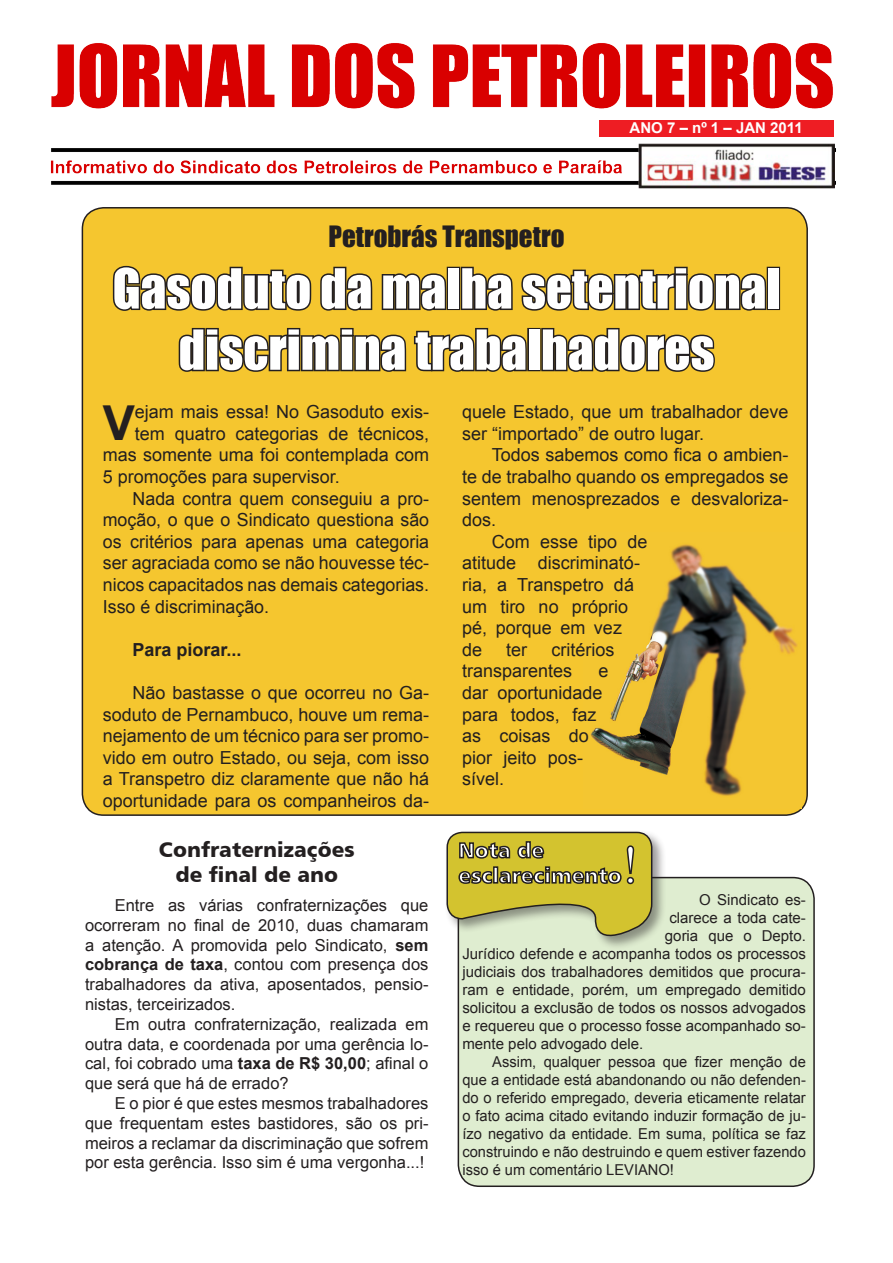
<style>
.page{position:relative;width:893px;height:1263px;background:#fff}
.page>*{position:absolute;margin:0;border:0;box-sizing:border-box;transform-origin:0 0}
.t1{font:51px/61.2px "Impact";color:#fff;text-align:center}
.t2{font:700 48.15px "Arial";color:#231f20}
.t3{font:27px "Impact";color:#231f20}
.t4{font:21px "Humanist 777 BT Black B";color:#231f20}
.t5{font:18px/21.6px "Arial";color:#231f20}
.t6{font:700 18px "Arial";color:#231f20}
.t7{font:16.5px/19.8px "Arial";color:#231f20;text-align:justify}
.t8{font:15px/18px "Arial";color:#231f20;text-align:justify}
.t9{font:700 15px "Arial";color:#fff}
.s1{font-weight:700}
</style>
<div class="page">
<img style="left:50px;top:43px;width:786px;height:146px">
<div style="left:82px;top:208px;width:725px;height:607px;background:#f5c62f;border-radius:21px"></div>
<div style="left:458px;top:877px;width:356px;height:309px;background:#dfedd0;border-radius:21px"></div>
<div style="left:458px;top:877px;width:357px;height:310px;border:2px solid #231f20;border-radius:21px"></div>
<div style="left:599px;top:121px;width:235px;height:16px;background:#ee1d23"></div>
<svg style="left:112px;top:265px;width:261px;height:46px"></svg>
<svg style="left:381px;top:271px;width:67px;height:40px"></svg>
<div style="left:447px;top:267px;width:13px;height:43px;border:3px solid #231f20"></div>
<svg style="left:459px;top:266px;width:309px;height:45px"></svg>
<div style="left:767px;top:267px;width:13px;height:43px;border:3px solid #231f20"></div>
<svg style="left:178px;top:327px;width:350px;height:45px"></svg>
<div style="left:527px;top:328px;width:14px;height:43px;border:3px solid #231f20"></div>
<svg style="left:540px;top:327px;width:175px;height:45px"></svg>
<div style="left:444px;top:829px;width:223px;height:121px;background:#231f20;opacity:.45"></div>
<svg style="left:446px;top:814px;width:207px;height:137px"></svg>
<img style="left:590px;top:544px;width:207px;height:252px">
<p class="t9" style="left:630px;top:118px;width:175px">ANO 7 – nº 1 – JAN 2011</p>
<p class="t3" style="left:329px;top:216px;width:237px">Petrobrás Transpetro</p>
<p class="t1" style="left:113px;top:257px;width:669px">Gasoduto da malha setentrional discrimina trabalhadores</p>
<p class="t2" style="left:103px;top:391px;width:34px">V</p>
<p class="t5" style="left:135px;top:401px;width:296px">ejam mais essa! No Gasoduto exis-</p>
<p class="t5" style="left:135px;top:423px;width:296px">tem quatro categorias de técnicos,</p>
<p class="t5" style="left:103px;top:444px;width:328px">mas somente uma foi contemplada com</p>
<p class="t5" style="left:103px;top:466px;width:239px">5 promoções para supervisor.</p>
<p class="t5" style="left:103px;top:488px;width:328px;text-align:justify;text-indent:30px">Nada contra quem conseguiu a pro&shy;moção, o que o Sindicato questiona são os critérios para apenas uma categoria ser agraciada como se não houvesse téc&shy;nicos capacitados nas demais categorias.<br>Isso é discriminação.</p>
<p class="t6" style="left:133px;top:637px;width:111px">Para piorar...</p>
<p class="t5" style="left:103px;top:682px;width:328px;text-align:justify;text-indent:30px">Não bastasse o que ocorreu no Ga&shy;soduto de Pernambuco, houve um rema&shy;nejamento de um técnico para ser promo&shy;vido em outro Estado, ou seja, com isso a Transpetro diz claramente que não há oportunidade para os companheiros da-</p>
<p class="t4" style="left:159px;top:836px;width:198px">Confraternizações</p>
<p class="t4" style="left:175px;top:861px;width:164px">de final de ano</p>
<p class="t7" style="left:85px;top:895px;width:345px;text-indent:30px">Entre as várias confraternizações que ocorreram no final de 2010, duas chamaram a atenção. A promovida pelo Sindicato, <span class="s1">sem cobrança de taxa</span>, contou com presença dos trabalhadores da ativa, aposentados, pensio&shy;nistas, terceirizados.</p>
<p class="t7" style="left:85px;top:1014px;width:345px;text-indent:30px">Em outra confraternização, realizada em outra data, e coordenada por uma gerência lo&shy;cal, foi cobrado uma <span class="s1">taxa de R$ 30,00</span>; afinal o que será que há de errado?</p>
<p class="t7" style="left:85px;top:1093px;width:345px;text-indent:30px">E o pior é que estes mesmos trabalhadores que frequentam estes bastidores, são os pri&shy;meiros a reclamar da discriminação que sofrem por esta gerência. Isso sim é uma vergonha...!</p>
<p class="t5" style="left:462px;top:401px;width:328px">quele Estado, que um trabalhador deve ser “importado” de outro lugar.</p>
<p class="t5" style="left:462px;top:444px;width:328px;text-align:justify;text-indent:30px">Todos sabemos como fica o ambien&shy;te de trabalho quando os empregados se sentem menosprezados e desvaloriza&shy;dos.</p>
<p class="t5" style="left:462px;top:531px;width:187px;text-indent:30px">Com esse tipo de atitude discriminató&shy;ria, a Transpetro dá um tiro no próprio pé, porque em vez<br>de</p>
<p class="t5" style="left:462px;top:639px;width:154px;text-indent:89px">critérios transparentes</p>
<p class="t5" style="left:506px;top:639px;width:23px">ter</p>
<p class="t5" style="left:462px;top:660px;width:148px;text-indent:136px">e dar oportunidade para todos, faz as coisas do pior jeito pos&shy;sível.</p>
<p class="t8" style="left:699px;top:891px;width:108px">O Sindicato es-</p>
<p class="t8" style="left:669px;top:909px;width:138px">clarece a toda cate-</p>
<p class="t8" style="left:665px;top:927px;width:142px">goria que o Depto.</p>
<p class="t8" style="left:462px;top:945px;width:345px">Jurídico defende e acompanha todos os processos</p>
<p class="t8" style="left:462px;top:963px;width:345px">judiciais dos trabalhadores demitidos que procura-</p>
<p class="t8" style="left:462px;top:981px;width:345px">ram e entidade, porém, um empregado demitido</p>
<p class="t8" style="left:462px;top:999px;width:345px">solicitou a exclusão de todos os nossos advogados</p>
<p class="t8" style="left:462px;top:1017px;width:345px">e requereu que o processo fosse acompanhado so-</p>
<p class="t8" style="left:462px;top:1035px;width:182px">mente pelo advogado dele.</p>
<p class="t8" style="left:462px;top:1053px;width:345px;text-indent:30px">Assim, qualquer pessoa que fizer menção de que a entidade está abandonando ou não defenden&shy;do o referido empregado, deveria eticamente relatar o fato acima citado evitando induzir formação de ju&shy;ízo negativo da entidade. Em suma, política se faz construindo e não destruindo e quem estiver fazendo isso é um comentário LEVIANO!</p>
</div>
